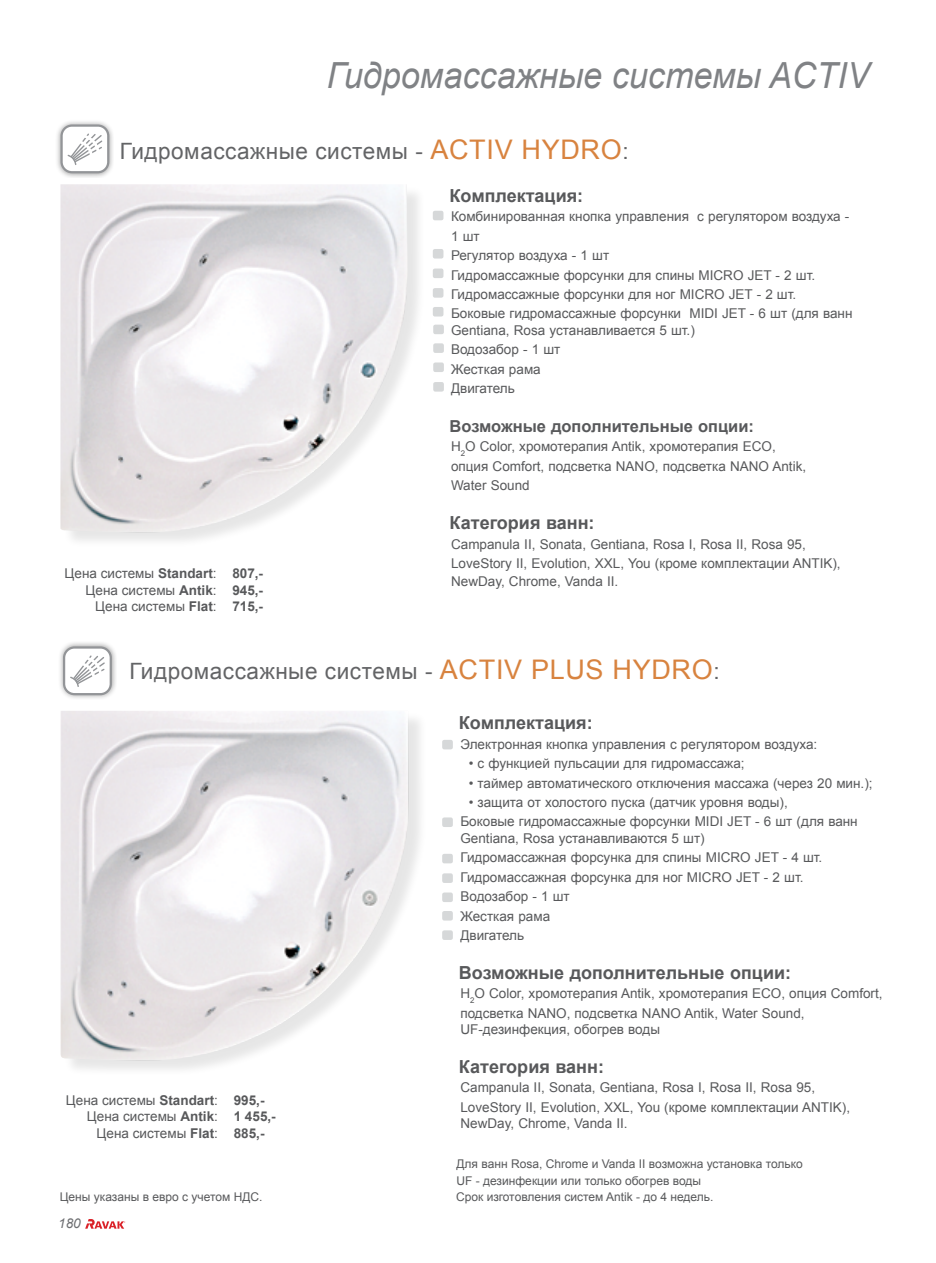
<style>
.page{position:relative;width:936px;height:1263px;background:#fff}
.page>*{position:absolute;margin:0;border:0;box-sizing:border-box;transform-origin:0 0}
.t1{font:italic 36px "Arial";color:#808285;scale:.95 1}
.t2{font:22.5px "Arial";color:#636466}
.t3{font:700 18px "Arial";color:#58595b}
.t4{font:700 16.5px "Arial";color:#58595b}
.t5{font:13.5px/19.4px "Arial";color:#58595b}
.t6{font:700 13.5px/16.5px "Arial";color:#58595b}
.t7{font:italic 13.5px "Arial";color:#6d6e71}
.t8{font:12px/16.5px "Arial";color:#58595b}
.s1{font-size:27px;color:#d8833f}
.s2{font-weight:700}
</style>
<div class="page">
<svg style="left:85px;top:1219px;width:40px;height:10px"></svg>
<div style="left:58px;top:641px;width:59px;height:59px;background:#000;opacity:.38"></div>
<div style="left:64px;top:647px;width:47px;height:47px;background:#fff;border-radius:10px"></div>
<div style="left:63px;top:646px;width:49px;height:49px;border:2px solid #939598;border-radius:10px"></div>
<svg style="left:70px;top:655px;width:35px;height:32px"></svg>
<div style="left:56px;top:120px;width:58px;height:58px;background:#000;opacity:.38"></div>
<div style="left:62px;top:126px;width:46px;height:46px;background:#fff;border-radius:10px"></div>
<div style="left:60px;top:124px;width:49px;height:49px;border:2px solid #939598;border-radius:10px"></div>
<svg style="left:67px;top:133px;width:36px;height:32px"></svg>
<div style="left:433px;top:211px;width:10px;height:9px;background:#d6d8d9;border-radius:2px"></div>
<div style="left:433px;top:249px;width:10px;height:10px;background:#d6d8d9;border-radius:2px"></div>
<div style="left:433px;top:269px;width:10px;height:9px;background:#d6d8d9;border-radius:2px"></div>
<div style="left:433px;top:288px;width:10px;height:10px;background:#d6d8d9;border-radius:2px"></div>
<div style="left:433px;top:307px;width:10px;height:9px;background:#d6d8d9;border-radius:2px"></div>
<div style="left:433px;top:325px;width:11px;height:9px;background:#d6d8d9;border-radius:2px"></div>
<div style="left:433px;top:343px;width:11px;height:10px;background:#d6d8d9;border-radius:2px"></div>
<div style="left:433px;top:362px;width:11px;height:10px;background:#d6d8d9;border-radius:2px"></div>
<div style="left:64px;top:186px;width:363px;height:362px;background:#000;opacity:.1"></div>
<img style="left:60px;top:184px;width:348px;height:349px">
<div style="left:63px;top:712px;width:365px;height:365px;background:#000;opacity:.1"></div>
<img style="left:60px;top:711px;width:349px;height:350px">
<div style="left:442px;top:740px;width:11px;height:9px;background:#d6d8d9;border-radius:2px"></div>
<div style="left:442px;top:817px;width:11px;height:10px;background:#d6d8d9;border-radius:2px"></div>
<div style="left:442px;top:854px;width:11px;height:9px;background:#d6d8d9;border-radius:2px"></div>
<div style="left:442px;top:873px;width:11px;height:10px;background:#d6d8d9;border-radius:2px"></div>
<div style="left:442px;top:892px;width:11px;height:10px;background:#d6d8d9;border-radius:2px"></div>
<div style="left:442px;top:911px;width:11px;height:9px;background:#d6d8d9;border-radius:2px"></div>
<div style="left:442px;top:930px;width:11px;height:10px;background:#d6d8d9;border-radius:2px"></div>
<div style="left:433px;top:382px;width:11px;height:10px;background:#d6d8d9;border-radius:2px"></div>
<h1 class="t1" style="left:327px;top:52px;width:573px">Гидромассажные системы ACTIV</h1>
<h2 class="t2" style="left:120px;top:137px;width:510px">Гидромассажные системы - <span class="s1">ACTIV HYDRO</span>:</h2>
<p class="t5" style="left:64px;top:565px;width:154px;line-height:16.5px;text-align:right">Цена cистемы <span class="s2">Standart</span>:<br>Цена cистемы <span class="s2">Antik</span>:<br>Цена cистемы <span class="s2">Flat</span>:</p>
<p class="t6" style="left:232px;top:565px;width:32px;text-align:justify">807,- 945,- 715,-</p>
<h3 class="t3" style="left:449px;top:184px;width:135px">Комплектация:</h3>
<p class="t5" style="left:451px;top:207px;width:403px">Комбинированная кнопка управления с регулятором воздуха - 1 шт<br>Регулятор воздуха - 1 шт<br>Гидромассажные форсунки для спины MICRO JET - 2 шт.<br>Гидромассажные форсунки для ног MICRO JET - 2 шт.<br>Боковые гидромассажные форсунки MIDI JET - 6 шт (для ванн</p>
<p class="t5" style="left:451px;top:321px;width:245px">Gentiana, Rosa устанавливается 5 шт.)<br>Водозабор - 1 шт<br>Жесткая рама<br>Двигатель</p>
<p class="t4" style="left:449px;top:415px;width:306px">Возможные дополнительные опции:</p>
<p class="t5" style="left:451px;top:437px;width:356px">H<sub>2</sub>O Color, хромотерапия Antik, хромотерапия ECO, опция Comfort, подсветка NANO, подсветка NANO Antik,<br>Water Sound</p>
<h3 class="t3" style="left:449px;top:511px;width:146px">Категория ванн:</h3>
<p class="t5" style="left:451px;top:534px;width:391px">Campanula II, Sonata, Gentiana, Rosa I, Rosa II, Rosa 95,<br>LoveStory II, Evolution, XXL, You (кроме комплектации ANTIK),</p>
<p class="t5" style="left:451px;top:572px;width:169px">NewDay, Chrome, Vanda II.</p>
<h2 class="t2" style="left:129px;top:656px;width:591px">Гидромассажные системы - <span class="s1">ACTIV PLUS HYDRO</span>:</h2>
<p class="t5" style="left:66px;top:1092px;width:154px;line-height:16.5px;text-align:right">Цена cистемы <span class="s2">Standart</span>:<br>Цена cистемы <span class="s2">Antik</span>:<br>Цена cистемы <span class="s2">Flat</span>:</p>
<p class="t6" style="left:234px;top:1092px;width:44px">995,-<br>1 455,-<br>885,-</p>
<h3 class="t3" style="left:459px;top:711px;width:135px">Комплектация:</h3>
<p class="t5" style="left:460px;top:734px;width:358px">Электронная кнопка управления с регулятором воздуха:</p>
<p class="t5" style="left:468px;top:754px;width:277px">• с функцией пульсации для гидромассажа;</p>
<p class="t5" style="left:468px;top:773px;width:405px">• таймер автоматического отключения массажа (через 20 мин.);</p>
<p class="t5" style="left:460px;top:793px;width:399px;text-indent:8px">• защита от холостого пуска (датчик уровня воды),<br>Боковые гидромассажные форсунки MIDI JET - 6 шт (для ванн</p>
<p class="t5" style="left:460px;top:829px;width:363px">Gentiana, Rosa устанавливаются 5 шт)<br>Гидромассажная форсунка для спины MICRO JET - 4 шт.<br>Гидромассажная форсунка для ног MICRO JET - 2 шт.<br>Водозабор - 1 шт<br>Жесткая рама<br>Двигатель</p>
<h3 class="t3" style="left:459px;top:960px;width:333px">Возможные дополнительные опции:</h3>
<p class="t5" style="left:460px;top:984px;width:423px">H<sub>2</sub>O Color, хромотерапия Antik, хромотерапия ECO, опция Comfort, подсветка NANO, подсветка NANO Antik, Water Sound,</p>
<p class="t5" style="left:460px;top:1020px;width:201px">UF-дезинфекция, обогрев воды</p>
<h3 class="t3" style="left:459px;top:1055px;width:146px">Категория ванн:</h3>
<p class="t5" style="left:460px;top:1078px;width:391px">Campanula II, Sonata, Gentiana, Rosa I, Rosa II, Rosa 95,<br>LoveStory II, Evolution, XXL, You (кроме комплектации ANTIK),</p>
<p class="t5" style="left:460px;top:1114px;width:169px">NewDay, Chrome, Vanda II.</p>
<p class="t8" style="left:456px;top:1156px;width:348px">Для ванн Rosa, Chrome и Vanda II возможна установка только<br>UF - дезинфекции или только обогрев воды</p>
<p class="t8" style="left:60px;top:1189px;width:183px">Цены указаны в евро с учетом НДС</p>
<p class="t8" style="left:259px;top:1189px;width:5px">.</p>
<p class="t8" style="left:456px;top:1189px;width:259px">Срок изготовления систем Antik - до 4 недель.</p>
<p class="t7" style="left:58px;top:1214px;width:24px">180</p>
</div>
